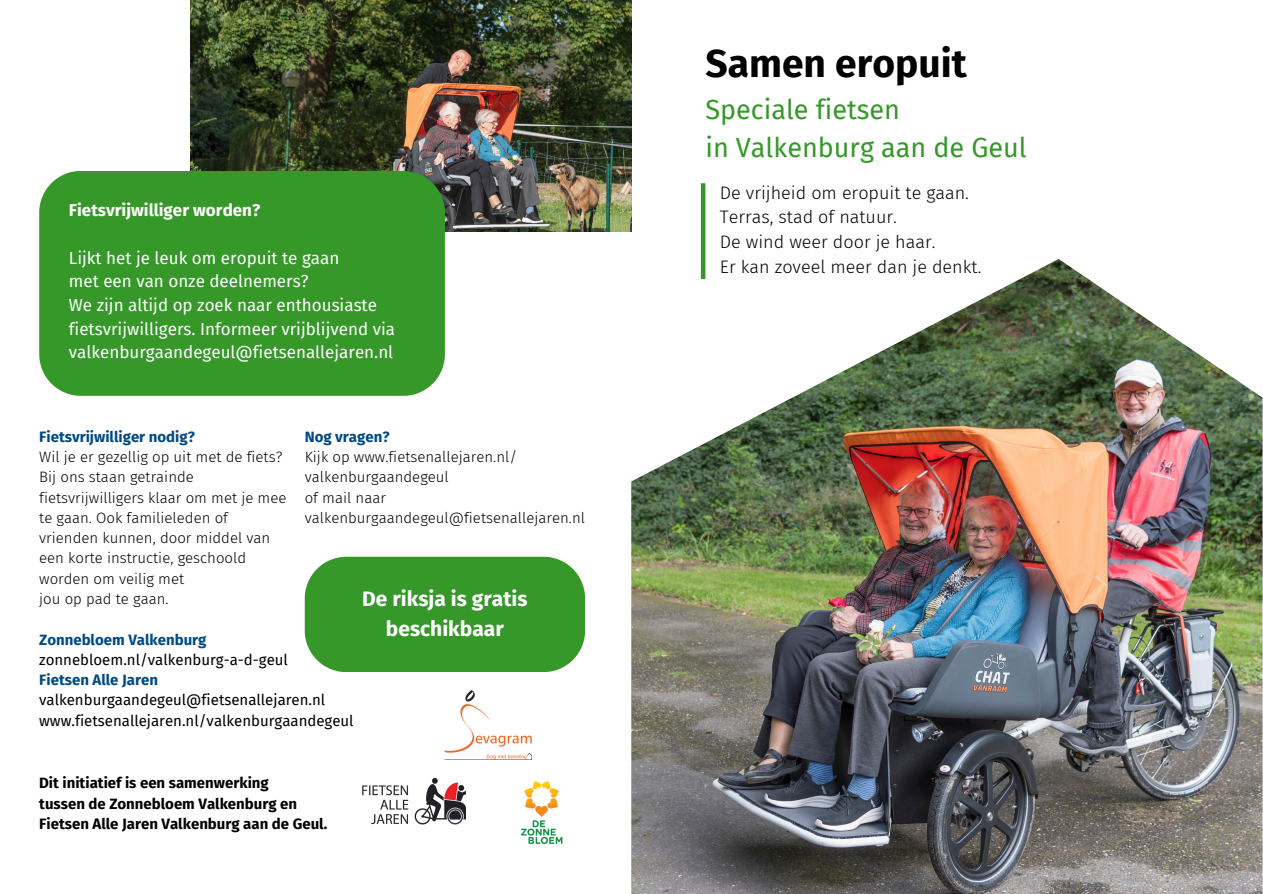
<style>
.page{position:relative;width:1263px;height:894px;background:#fff}
.page>*{position:absolute;margin:0;border:0;box-sizing:border-box;transform-origin:0 0}
.t1{font:700 39px "Fira Sans";color:#000}
.t2{font:27px "Fira Sans";color:#359829}
.t3{font:700 21px "Fira Sans";color:#fff}
.t4{font:300 18px "Fira Sans";color:#000}
.t5{font:16.95px "Fira Sans";color:#fff}
.t6{font:700 16.95px "Fira Sans";color:#fff}
.t7{font:300 15px/20.2px "Fira Sans";color:#000}
.t8{font:15px "Fira Sans";color:#000}
.t9{font:700 15px "Fira Sans";color:#000}
.t10{font:700 15px "Fira Sans";color:#004983}
</style>
<div class="page">
<hr style="left:701px;top:183px;width:4px;height:96px;background:#359829">
<img style="left:631px;top:259px;width:631px;height:634px">
<div style="left:305px;top:556px;width:280px;height:116px;background:#359829"></div>
<img style="left:191px;top:0;width:440px;height:231px">
<div style="left:39px;top:171px;width:406px;height:225px;background:#359829"></div>
<img style="left:362px;top:778px;width:103px;height:47px">
<img style="left:521px;top:781px;width:42px;height:63px">
<img style="left:445px;top:690px;width:86px;height:69px">
<p class="t6" style="left:69px;top:200px;width:193px">Fietsvrijwilliger worden?</p>
<p class="t5" style="left:69px;top:248px;width:272px">Lijkt het je leuk om eropuit te gaan</p>
<p class="t5" style="left:69px;top:271px;width:241px">met een van onze deelnemers?</p>
<p class="t5" style="left:69px;top:295px;width:310px">We zijn altijd op zoek naar enthousiaste</p>
<p class="t5" style="left:69px;top:318px;width:328px">fietsvrijwilligers. Informeer vrijblijvend via</p>
<p class="t5" style="left:69px;top:342px;width:326px">valkenburgaandegeul@fietsenallejaren.nl</p>
<p class="t10" style="left:39px;top:427px;width:157px">Fietsvrijwilliger nodig?</p>
<p class="t7" style="left:39px;top:446px;width:245px">Wil je er gezellig op uit met de fiets?</p>
<p class="t7" style="left:39px;top:467px;width:249px">Bij ons staan getrainde fietsvrijwilligers klaar om met je mee te gaan. Ook familieleden of vrienden kunnen, door middel van een korte instructie, geschoold worden om veilig met</p>
<p class="t7" style="left:39px;top:588px;width:131px">jou op pad te gaan.</p>
<p class="t10" style="left:305px;top:427px;width:86px">Nog vragen?</p>
<p class="t7" style="left:305px;top:446px;width:214px">Kijk op www.fietsenallejaren.nl/</p>
<p class="t7" style="left:305px;top:467px;width:146px">valkenburgaandegeul</p>
<p class="t7" style="left:305px;top:487px;width:282px">of mail naar valkenburgaandegeul@fietsenallejaren.nl</p>
<p class="t3" style="left:362px;top:586px;width:167px">De riksja is gratis</p>
<p class="t3" style="left:386px;top:615px;width:119px">beschikbaar</p>
<p class="t10" style="left:39px;top:630px;width:169px">Zonnebloem Valkenburg</p>
<p class="t8" style="left:39px;top:650px;width:250px">zonnebloem.nl/valkenburg-a-d-geul</p>
<p class="t10" style="left:39px;top:671px;width:120px">Fietsen Alle Jaren</p>
<p class="t8" style="left:39px;top:691px;width:288px">valkenburgaandegeul@fietsenallejaren.nl</p>
<p class="t8" style="left:39px;top:711px;width:316px">www.fietsenallejaren.nl/valkenburgaandegeul</p>
<p class="t9" style="left:39px;top:774px;width:231px">Dit initiatief is een samenwerking</p>
<p class="t9" style="left:39px;top:794px;width:259px">tussen de Zonnebloem Valkenburg en</p>
<p class="t9" style="left:39px;top:814px;width:290px">Fietsen Alle Jaren Valkenburg aan de Geul.</p>
<p class="t1" style="left:705px;top:41px;width:263px">Samen eropuit</p>
<p class="t2" style="left:705px;top:94px;width:196px">Speciale fietsen</p>
<p class="t2" style="left:705px;top:131px;width:323px">in Valkenburg aan de Geul</p>
<p class="t4" style="left:720px;top:182px;width:251px">De vrijheid om eropuit te gaan.</p>
<p class="t4" style="left:720px;top:206px;width:179px">Terras, stad of natuur.</p>
<p class="t4" style="left:720px;top:231px;width:217px">De wind weer door je haar.</p>
<p class="t4" style="left:720px;top:256px;width:263px">Er kan zoveel meer dan je denkt.</p>
</div>
